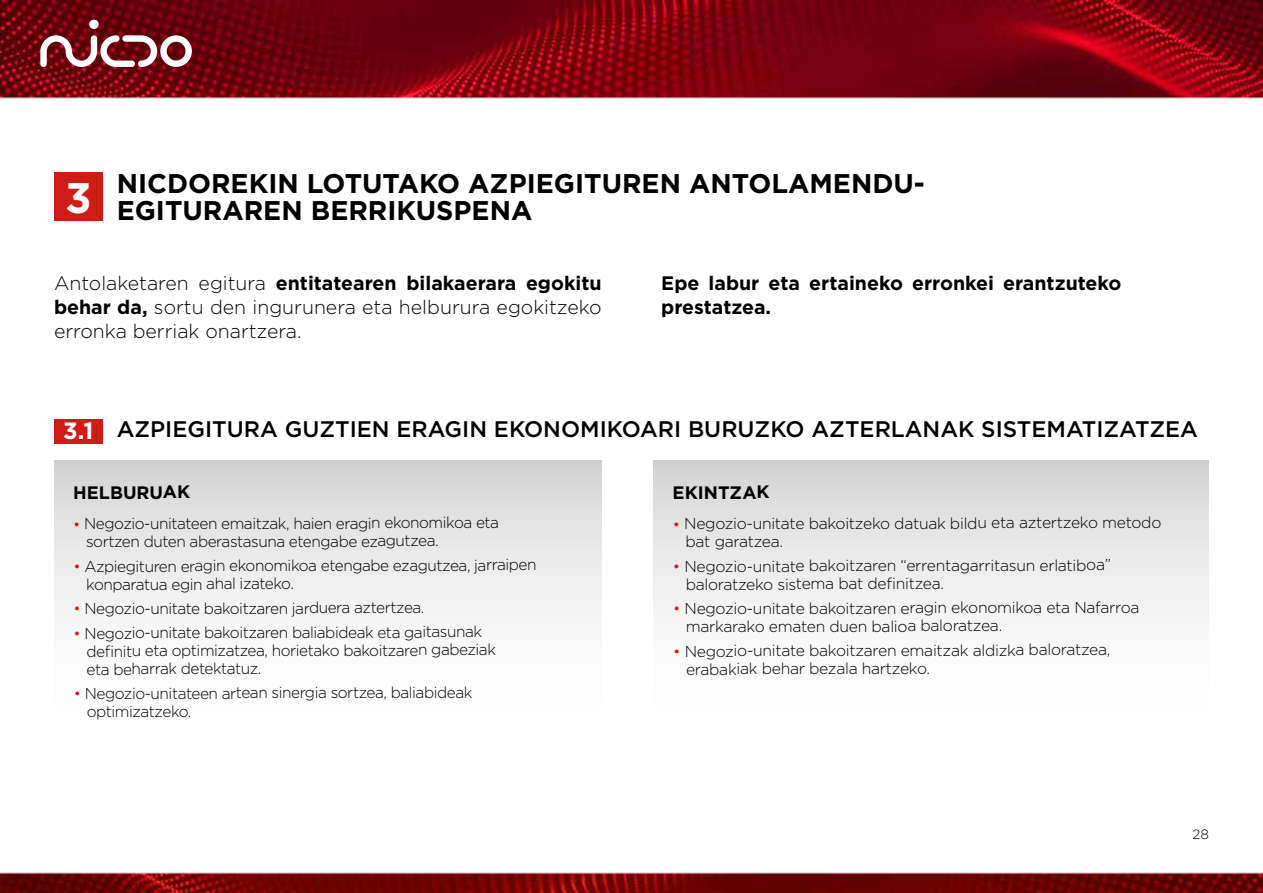
<style>
.page{position:relative;width:1263px;height:893px;background:#fff}
.page>*{position:absolute;margin:0;border:0;box-sizing:border-box;transform-origin:0 0}
.t1{font:700 42.75px "Gotham";color:#fff}
.t2{font:700 27px/27px "Gotham";color:#000}
.t3{font:500 22.5px "Gotham";color:#000}
.t4{font:300 19.5px/24px "Gotham";color:#000;text-align:justify}
.t5{font:700 19.5px/24px "Gotham";color:#000}
.t6{font:700 18px "Gotham";letter-spacing:-.005em;color:#000}
.t7{font:300 15.75px/18.1px "Gotham";letter-spacing:-.035em;color:#000}
.t8{font:300 13.5px "Gotham";color:#000}
.s1{font-weight:700}
.s2{font-weight:700;font-size:23.55px;color:#fff}
.s3{color:#d01c16}
</style>
<div class="page">
<img style="left:0;top:0;width:1263px;height:893px">
<div style="left:54px;top:419px;width:49px;height:24px;background:#d01c16"></div>
<div style="left:54px;top:460px;width:548px;height:274px;background:linear-gradient(to bottom,#d8d8d8,#fff)"></div>
<div style="left:653px;top:460px;width:556px;height:274px;background:linear-gradient(to bottom,#d8d8d8,#fff)"></div>
<div style="left:54px;top:172px;width:49px;height:48px;background:#d01c16"></div>
<svg style="left:40px;top:35px;width:152px;height:32px"></svg>
<div style="left:89px;top:20px;width:10px;height:9px;background:#fff;border-radius:50%"></div>
<h1 class="t1" style="left:65px;top:170px;width:28px">3</h1>
<h2 class="t2" style="left:117px;top:170px;width:810px">NICDOREKIN LOTUTAKO AZPIEGITUREN ANTOLAMENDU-<br>EGITURAREN BERRIKUSPENA</h2>
<p class="t4" style="left:54px;top:271px;width:549px">Antolaketaren egitura <span class="s1">entitatearen bilakaerara egokitu behar da,</span> sortu den ingurunera eta helburura egokitzeko erronka berriak onartzera.</p>
<p class="t5" style="left:661px;top:271px;width:462px">Epe labur eta ertaineko erronkei erantzuteko prestatzea.</p>
<h3 class="t3" style="left:63px;top:414px;width:1136px"><span class="s2">3.1</span> AZPIEGITURA GUZTIEN ERAGIN EKONOMIKOARI BURUZKO AZTERLANAK SISTEMATIZATZEA</h3>
<p class="t6" style="left:73px;top:480px;width:119px">HELBURUAK</p>
<p class="t7" style="left:86px;top:514px;width:415px;text-indent:-13px"><span class="s3">•</span> Negozio-unitateen emaitzak, haien eragin ekonomikoa eta sortzen duten aberastasuna etengabe ezagutzea.</p>
<p class="t7" style="left:86px;top:556px;width:452px;text-indent:-13px"><span class="s3">•</span> Azpiegituren eragin ekonomikoa etengabe ezagutzea, jarraipen konparatua egin ahal izateko.</p>
<p class="t7" style="left:74px;top:599px;width:352px"><span class="s3">•</span> Negozio-unitate bakoitzaren jarduera aztertzea.</p>
<p class="t7" style="left:86px;top:623px;width:411px;text-indent:-13px"><span class="s3">•</span> Negozio-unitate bakoitzaren baliabideak eta gaitasunak definitu eta optimizatzea, horietako bakoitzaren gabeziak eta beharrak detektatuz.</p>
<p class="t7" style="left:87px;top:683px;width:387px;text-indent:-13px"><span class="s3">•</span> Negozio-unitateen artean sinergia sortzea, baliabideak optimizatzeko.</p>
<p class="t6" style="left:673px;top:480px;width:99px">EKINTZAK</p>
<p class="t7" style="left:685px;top:513px;width:477px;line-height:18.6px;text-indent:-13px"><span class="s3">•</span> Negozio-unitate bakoitzeko datuak bildu eta aztertzeko metodo bat garatzea.</p>
<p class="t7" style="left:686px;top:556px;width:427px;text-indent:-13px"><span class="s3">•</span> Negozio-unitate bakoitzaren “errentagarritasun erlatiboa” baloratzeko sistema bat definitzea.</p>
<p class="t7" style="left:686px;top:598px;width:455px;text-indent:-13px"><span class="s3">•</span> Negozio-unitate bakoitzaren eragin ekonomikoa eta Nafarroa markarako ematen duen balioa baloratzea.</p>
<p class="t7" style="left:686px;top:641px;width:426px;text-indent:-13px"><span class="s3">•</span> Negozio-unitate bakoitzaren emaitzak aldizka baloratzea, erabakiak behar bezala hartzeko.</p>
<p class="t8" style="left:1192px;top:826px;width:18px">28</p>
</div>
